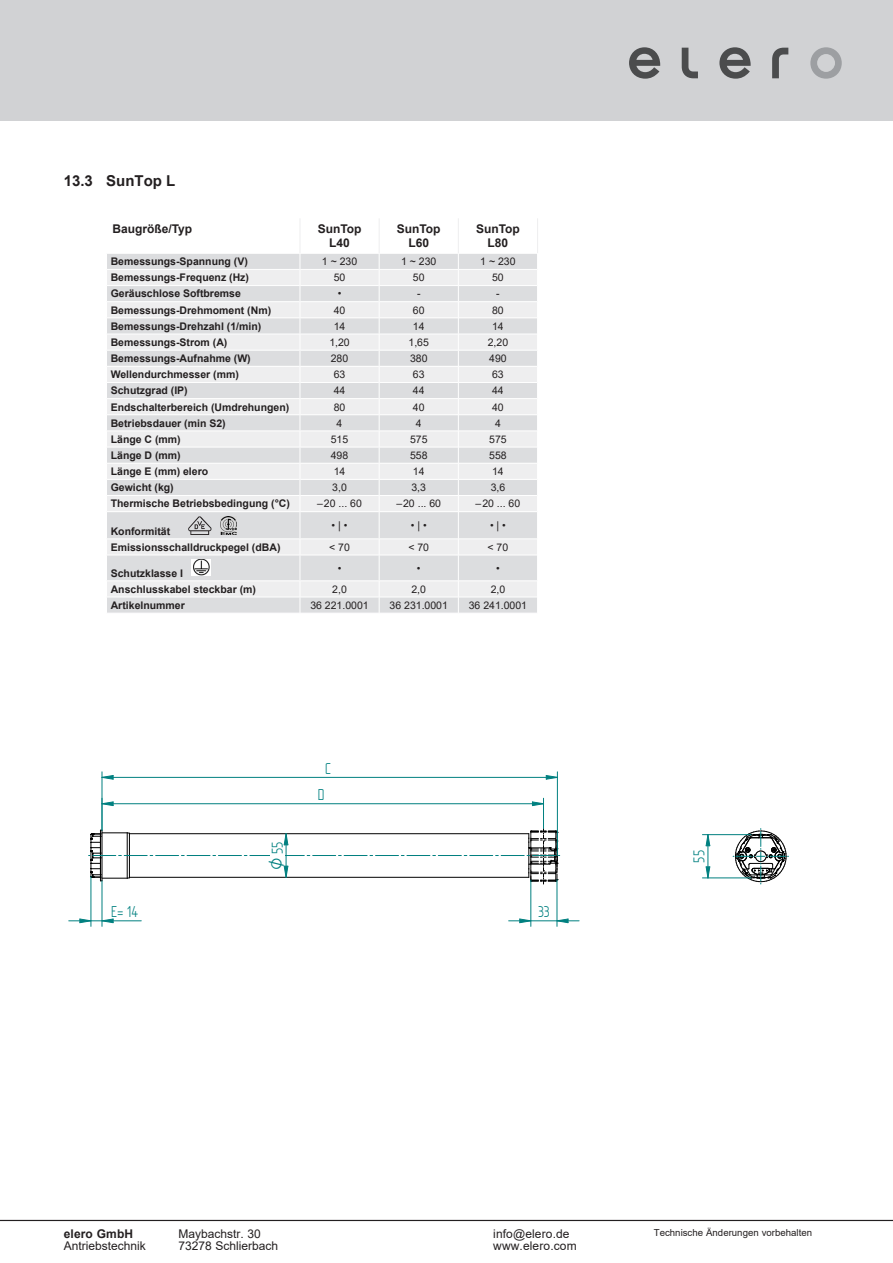
<style>
.page{position:relative;width:893px;height:1263px;background:#fff}
.page>*{position:absolute;margin:0;border:0;box-sizing:border-box;transform-origin:0 0}
.t1{font:17.85px "Solid Edge ISO";letter-spacing:.005em;color:#008080}
.t2{font:700 15px "Arial";color:#231f20}
.t3{font:12px "Arial";color:#231f20}
.Tabellenkopf_Techn{font:700 12px "Arial";color:#231f20}
.Tabellenbody_links_T{font:700 10.5px "Arial";color:#231f20}
.Tabellenbody_Werte_T{font:10.5px "Arial";color:#231f20}
.t4{font:9.6px "Arial";color:#231f20}
</style>
<div class="page">
<hr style="left:0;top:1220px;width:893px;height:1px;background:#231f20">
<div style="left:0;top:0;width:893px;height:120px;background:#d1d2d4"></div>
<svg style="left:810px;top:47px;width:32px;height:32px"></svg>
<svg style="left:629px;top:47px;width:31px;height:32px"></svg>
<svg style="left:719px;top:47px;width:32px;height:32px"></svg>
<svg style="left:772px;top:48px;width:16px;height:30px"></svg>
<svg style="left:682px;top:48px;width:16px;height:30px"></svg>
<svg style="left:107px;top:218px;width:431px;height:395px"></svg>
<img style="left:188px;top:516px;width:24px;height:19px">
<img style="left:221px;top:516px;width:15px;height:19px">
<img style="left:192px;top:559px;width:18px;height:16px">
<hr style="left:102px;top:772px;width:1px;height:58px;background:#008080">
<hr style="left:557px;top:772px;width:1px;height:83px;background:#008080">
<svg style="left:102px;top:775px;width:12px;height:5px"></svg>
<svg style="left:546px;top:775px;width:12px;height:5px"></svg>
<hr style="left:102px;top:777px;width:455px;height:1px;background:#008080">
<hr style="left:543px;top:798px;width:1px;height:30px;background:#008080">
<svg style="left:102px;top:801px;width:12px;height:5px"></svg>
<svg style="left:532px;top:801px;width:11px;height:5px"></svg>
<hr style="left:102px;top:803px;width:441px;height:1px;background:#008080">
<hr style="left:91px;top:876px;width:1px;height:50px;background:#008080">
<hr style="left:102px;top:881px;width:1px;height:45px;background:#008080">
<svg style="left:79px;top:918px;width:12px;height:5px"></svg>
<svg style="left:102px;top:918px;width:12px;height:5px"></svg>
<hr style="left:69px;top:920px;width:72px;height:1px;background:#008080">
<svg style="left:733px;top:828px;width:55px;height:56px"></svg>
<hr style="left:557px;top:880px;width:1px;height:46px;background:#008080">
<hr style="left:531px;top:880px;width:1px;height:46px;background:#008080">
<svg style="left:556px;top:918px;width:13px;height:5px"></svg>
<svg style="left:519px;top:918px;width:12px;height:5px"></svg>
<hr style="left:509px;top:920px;width:70px;height:1px;background:#008080">
<hr style="left:702px;top:878px;width:49px;height:1px;background:#008080">
<hr style="left:702px;top:834px;width:49px;height:1px;background:#008080">
<svg style="left:706px;top:866px;width:4px;height:12px"></svg>
<svg style="left:706px;top:834px;width:4px;height:12px"></svg>
<hr style="left:708px;top:835px;width:1px;height:43px;background:#008080">
<svg style="left:89px;top:828px;width:471px;height:56px"></svg>
<p class="t2" style="left:64px;top:170px;width:113px">13.3 SunTop L</p>
<p class="Tabellenkopf_Techn" style="left:112px;top:220px;width:81px">Baugröße/Typ</p>
<p class="Tabellenkopf_Techn" style="left:318px;top:220px;width:45px">SunTop</p>
<p class="Tabellenkopf_Techn" style="left:329px;top:235px;width:22px">L40</p>
<p class="Tabellenkopf_Techn" style="left:397px;top:220px;width:45px">SunTop</p>
<p class="Tabellenkopf_Techn" style="left:408px;top:235px;width:22px">L60</p>
<p class="Tabellenkopf_Techn" style="left:476px;top:220px;width:45px">SunTop</p>
<p class="Tabellenkopf_Techn" style="left:488px;top:235px;width:22px">L80</p>
<p class="Tabellenbody_links_T" style="left:111px;top:254px;width:139px">Bemessungs-Spannung (V)</p>
<p class="Tabellenbody_Werte_T" style="left:322px;top:254px;width:37px">1 ~ 230</p>
<p class="Tabellenbody_Werte_T" style="left:401px;top:254px;width:37px">1 ~ 230</p>
<p class="Tabellenbody_Werte_T" style="left:480px;top:254px;width:37px">1 ~ 230</p>
<p class="Tabellenbody_links_T" style="left:111px;top:270px;width:140px">Bemessungs-Frequenz (Hz)</p>
<p class="Tabellenbody_Werte_T" style="left:334px;top:270px;width:13px">50</p>
<p class="Tabellenbody_Werte_T" style="left:413px;top:270px;width:13px">50</p>
<p class="Tabellenbody_Werte_T" style="left:492px;top:270px;width:13px">50</p>
<p class="Tabellenbody_links_T" style="left:111px;top:286px;width:132px">Geräuschlose Softbremse</p>
<p class="Tabellenbody_Werte_T" style="left:338px;top:287px;width:5px">•</p>
<p class="Tabellenbody_Werte_T" style="left:417px;top:287px;width:5px">-</p>
<p class="Tabellenbody_Werte_T" style="left:496px;top:287px;width:5px">-</p>
<p class="Tabellenbody_links_T" style="left:111px;top:302px;width:162px">Bemessungs-Drehmoment (Nm)</p>
<p class="Tabellenbody_Werte_T" style="left:334px;top:303px;width:13px">40</p>
<p class="Tabellenbody_Werte_T" style="left:413px;top:303px;width:13px">60</p>
<p class="Tabellenbody_Werte_T" style="left:492px;top:303px;width:13px">80</p>
<p class="Tabellenbody_links_T" style="left:111px;top:319px;width:152px">Bemessungs-Drehzahl (1/min)</p>
<p class="Tabellenbody_Werte_T" style="left:334px;top:319px;width:13px">14</p>
<p class="Tabellenbody_Werte_T" style="left:413px;top:319px;width:13px">14</p>
<p class="Tabellenbody_Werte_T" style="left:492px;top:319px;width:13px">14</p>
<p class="Tabellenbody_links_T" style="left:111px;top:335px;width:118px">Bemessungs-Strom (A)</p>
<p class="Tabellenbody_Werte_T" style="left:329px;top:335px;width:22px">1,20</p>
<p class="Tabellenbody_Werte_T" style="left:409px;top:335px;width:22px">1,65</p>
<p class="Tabellenbody_Werte_T" style="left:488px;top:335px;width:22px">2,20</p>
<p class="Tabellenbody_links_T" style="left:111px;top:351px;width:142px">Bemessungs-Aufnahme (W)</p>
<p class="Tabellenbody_Werte_T" style="left:331px;top:351px;width:19px">280</p>
<p class="Tabellenbody_Werte_T" style="left:410px;top:351px;width:19px">380</p>
<p class="Tabellenbody_Werte_T" style="left:489px;top:351px;width:19px">490</p>
<p class="Tabellenbody_links_T" style="left:111px;top:367px;width:130px">Wellendurchmesser (mm)</p>
<p class="Tabellenbody_Werte_T" style="left:334px;top:367px;width:13px">63</p>
<p class="Tabellenbody_Werte_T" style="left:413px;top:367px;width:13px">63</p>
<p class="Tabellenbody_Werte_T" style="left:492px;top:367px;width:13px">63</p>
<p class="Tabellenbody_links_T" style="left:111px;top:383px;width:79px">Schutzgrad (IP)</p>
<p class="Tabellenbody_Werte_T" style="left:334px;top:383px;width:13px">44</p>
<p class="Tabellenbody_Werte_T" style="left:413px;top:383px;width:13px">44</p>
<p class="Tabellenbody_Werte_T" style="left:492px;top:383px;width:13px">44</p>
<p class="Tabellenbody_links_T" style="left:111px;top:399px;width:180px">Endschalterbereich (Umdrehungen)</p>
<p class="Tabellenbody_Werte_T" style="left:334px;top:400px;width:13px">80</p>
<p class="Tabellenbody_Werte_T" style="left:413px;top:400px;width:13px">40</p>
<p class="Tabellenbody_Werte_T" style="left:492px;top:400px;width:13px">40</p>
<p class="Tabellenbody_links_T" style="left:111px;top:416px;width:116px">Betriebsdauer (min S2)</p>
<p class="Tabellenbody_Werte_T" style="left:337px;top:416px;width:7px">4</p>
<p class="Tabellenbody_Werte_T" style="left:416px;top:416px;width:7px">4</p>
<p class="Tabellenbody_Werte_T" style="left:495px;top:416px;width:7px">4</p>
<p class="Tabellenbody_links_T" style="left:111px;top:432px;width:72px">Länge C (mm)</p>
<p class="Tabellenbody_Werte_T" style="left:331px;top:432px;width:19px">515</p>
<p class="Tabellenbody_Werte_T" style="left:410px;top:432px;width:19px">575</p>
<p class="Tabellenbody_Werte_T" style="left:489px;top:432px;width:19px">575</p>
<p class="Tabellenbody_links_T" style="left:111px;top:448px;width:72px">Länge D (mm)</p>
<p class="Tabellenbody_Werte_T" style="left:331px;top:448px;width:19px">498</p>
<p class="Tabellenbody_Werte_T" style="left:410px;top:448px;width:19px">558</p>
<p class="Tabellenbody_Werte_T" style="left:489px;top:448px;width:19px">558</p>
<p class="Tabellenbody_links_T" style="left:111px;top:464px;width:99px">Länge E (mm) elero</p>
<p class="Tabellenbody_Werte_T" style="left:334px;top:464px;width:13px">14</p>
<p class="Tabellenbody_Werte_T" style="left:413px;top:464px;width:13px">14</p>
<p class="Tabellenbody_Werte_T" style="left:492px;top:464px;width:13px">14</p>
<p class="Tabellenbody_links_T" style="left:111px;top:480px;width:65px">Gewicht (kg)</p>
<p class="Tabellenbody_Werte_T" style="left:332px;top:480px;width:16px">3,0</p>
<p class="Tabellenbody_Werte_T" style="left:411px;top:480px;width:16px">3,3</p>
<p class="Tabellenbody_Werte_T" style="left:491px;top:480px;width:16px">3,6</p>
<p class="Tabellenbody_links_T" style="left:111px;top:496px;width:181px">Thermische Betriebsbedingung (°C)</p>
<p class="Tabellenbody_Werte_T" style="left:317px;top:496px;width:46px">– 20 ... 60</p>
<p class="Tabellenbody_Werte_T" style="left:396px;top:496px;width:46px">– 20 ... 60</p>
<p class="Tabellenbody_Werte_T" style="left:476px;top:496px;width:46px">– 20 ... 60</p>
<p class="Tabellenbody_links_T" style="left:111px;top:523px;width:61px">Konformität</p>
<p class="Tabellenbody_Werte_T" style="left:332px;top:518px;width:17px">• | •</p>
<p class="Tabellenbody_Werte_T" style="left:411px;top:518px;width:17px">• | •</p>
<p class="Tabellenbody_Werte_T" style="left:490px;top:518px;width:17px">• | •</p>
<p class="Tabellenbody_links_T" style="left:111px;top:540px;width:171px">Emissionsschalldruckpegel (dBA)</p>
<p class="Tabellenbody_Werte_T" style="left:329px;top:540px;width:22px">&lt; 70</p>
<p class="Tabellenbody_Werte_T" style="left:408px;top:540px;width:22px">&lt; 70</p>
<p class="Tabellenbody_Werte_T" style="left:488px;top:540px;width:22px">&lt; 70</p>
<p class="Tabellenbody_links_T" style="left:111px;top:565px;width:74px">Schutzklasse I</p>
<p class="Tabellenbody_Werte_T" style="left:338px;top:561px;width:5px">•</p>
<p class="Tabellenbody_Werte_T" style="left:417px;top:561px;width:5px">•</p>
<p class="Tabellenbody_Werte_T" style="left:496px;top:561px;width:5px">•</p>
<p class="Tabellenbody_links_T" style="left:111px;top:582px;width:147px">Anschlusskabel steckbar (m)</p>
<p class="Tabellenbody_Werte_T" style="left:332px;top:582px;width:16px">2,0</p>
<p class="Tabellenbody_Werte_T" style="left:411px;top:582px;width:16px">2,0</p>
<p class="Tabellenbody_Werte_T" style="left:491px;top:582px;width:16px">2,0</p>
<p class="Tabellenbody_links_T" style="left:111px;top:598px;width:76px">Artikelnummer</p>
<p class="Tabellenbody_Werte_T" style="left:310px;top:598px;width:60px">36 221.0001</p>
<p class="Tabellenbody_Werte_T" style="left:390px;top:598px;width:60px">36 231.0001</p>
<p class="Tabellenbody_Werte_T" style="left:469px;top:598px;width:60px">36 241.0001</p>
<p class="t1" style="left:325px;top:759px;width:7px">C</p>
<p class="t1" style="left:111px;top:903px;width:28px">E= 14</p>
<p class="t1" style="left:268px;top:854px;width:14px;rotate:-90deg">55</p>
<p class="t1" style="left:318px;top:786px;width:8px">D</p>
<p class="t1" style="left:538px;top:903px;width:13px">33</p>
<p class="t1" style="left:690px;top:863px;width:14px;rotate:-90deg">55</p>
<p class="Tabellenkopf_Techn" style="left:64px;top:1225px;width:71px">elero GmbH</p>
<p class="t4" style="left:654px;top:1226px;width:160px">Technische Änderungen vorbehalten</p>
<p class="t3" style="left:64px;top:1238px;width:84px">Antriebstechnik</p>
<p class="t3" style="left:493px;top:1225px;width:78px">info@elero.de</p>
<p class="t3" style="left:493px;top:1238px;width:85px">www.elero.com</p>
<p class="t3" style="left:179px;top:1225px;width:84px">Maybachstr. 30</p>
<p class="t3" style="left:179px;top:1238px;width:101px">73278 Schlierbach</p>
</div>
